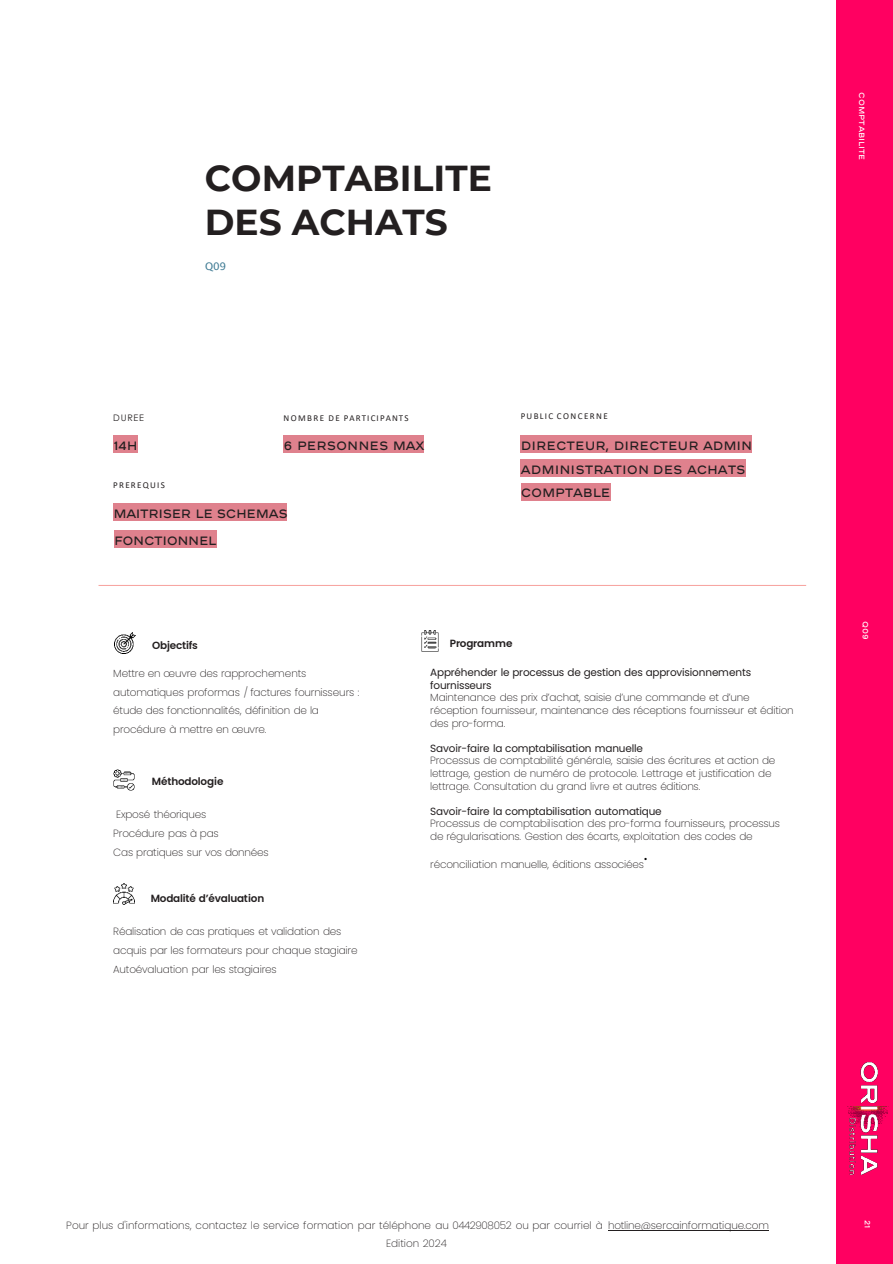
<style>
.page{position:relative;width:893px;height:1264px;background:#fff}
.page>*{position:absolute;margin:0;border:0;box-sizing:border-box;transform-origin:0 0}
.t1{font:700 36px "Montserrat";color:#231f20}
.t2{font:18px "Poppins";color:#000}
.t3{font:12px "AB Chanel Corpo";letter-spacing:-.01em;color:#231f20}
.t4{font:12px "AB Chanel Corpo";letter-spacing:-.03em;color:#231f20}
.t5{font:200 10.5px/12.6px "Poppins";letter-spacing:-.02em;color:#231f20}
.t6{font:10.5px/12.6px "Poppins";letter-spacing:-.02em;color:#231f20}
.t7{font:600 10.5px "Poppins";letter-spacing:-.015em;color:#231f20}
.t8{font:200 10.5px "Poppins";color:#231f20}
.t9{font:10.5px "Lucida Sans Unicode";color:#3e7a93}
.t10{font:9px "Calibri";letter-spacing:.14em;color:#231f20}
.t11{font:9px "Century Gothic";letter-spacing:.08em;color:#231f20}
.t12{font:7.5px "AB Chanel Corpo";color:#fff}
</style>
<div class="page">
<hr style="left:608px;top:1229px;width:160px;height:1px;background:#231f20">
<div style="left:836px;top:0;width:56px;height:1263px;background:#ff0061"></div>
<hr style="left:98px;top:585px;width:708px;height:1px;background:#f7a19c">
<div style="left:113px;top:503px;width:174px;height:17px;background:#df818d"></div>
<div style="left:283px;top:435px;width:110px;height:17px;background:#df818d"></div>
<div style="left:393px;top:435px;width:31px;height:17px;background:#df818d"></div>
<div style="left:113px;top:435px;width:14px;height:17px;background:#df818d"></div>
<div style="left:127px;top:435px;width:10px;height:17px;background:#df818d"></div>
<div style="left:520px;top:435px;width:183px;height:17px;background:#df818d"></div>
<div style="left:703px;top:435px;width:49px;height:17px;background:#df818d"></div>
<div style="left:520px;top:459px;width:167px;height:17px;background:#df818d"></div>
<div style="left:687px;top:459px;width:58px;height:17px;background:#df818d"></div>
<div style="left:520px;top:483px;width:90px;height:17px;background:#df818d"></div>
<img style="left:847px;top:1062px;width:42px;height:113px">
<img style="left:113px;top:769px;width:21px;height:21px">
<img style="left:113px;top:883px;width:21px;height:21px">
<img style="left:114px;top:632px;width:21px;height:21px">
<img style="left:421px;top:630px;width:18px;height:21px">
<div style="left:114px;top:530px;width:102px;height:17px;background:#df818d"></div>
<p class="t1" style="left:205px;top:152px;width:288px">COMPTABILITE</p>
<p class="t1" style="left:205px;top:196px;width:244px">DES ACHATS</p>
<p class="t9" style="left:205px;top:257px;width:23px">Q09</p>
<p class="t11" style="left:113px;top:411px;width:32px">DUREE</p>
<p class="t3" style="left:113px;top:438px;width:26px">14h</p>
<p class="t10" style="left:113px;top:478px;width:53px">PREREQUIS</p>
<p class="t10" style="left:283px;top:411px;width:126px">NOMBRE DE PARTICIPANTS</p>
<p class="t3" style="left:283px;top:438px;width:142px">6 PERSONNES MAX</p>
<p class="t4" style="left:113px;top:506px;width:176px">MAITRISER LE SCHEMAS</p>
<p class="t4" style="left:114px;top:533px;width:104px">FONCTIONNEL</p>
<p class="t10" style="left:520px;top:410px;width:89px">PUBLIC CONCERNE</p>
<p class="t3" style="left:520px;top:438px;width:233px">DIRECTEUR, DIRECTEUR ADMIN</p>
<p class="t3" style="left:520px;top:462px;width:226px">ADMINISTRATION DES ACHATS</p>
<p class="t3" style="left:520px;top:486px;width:91px">COMPTABLE</p>
<p class="t7" style="left:152px;top:639px;width:47px">Objectifs</p>
<p class="t7" style="left:450px;top:637px;width:64px">Programme</p>
<p class="t5" style="left:113px;top:663px;width:248px;line-height:18.9px">Mettre en œuvre des rapprochements automatiques proformas / factures fournisseurs : étude des fonctionnalités, définition de la procédure à mettre en œuvre.</p>
<p class="t7" style="left:152px;top:774px;width:73px">Méthodologie</p>
<p class="t5" style="left:116px;top:808px;width:91px">Exposé théoriques</p>
<p class="t5" style="left:113px;top:827px;width:107px">Procédure pas à pas</p>
<p class="t5" style="left:113px;top:846px;width:157px">Cas pratiques sur vos données</p>
<p class="t7" style="left:151px;top:891px;width:115px">Modalité d’évaluation</p>
<p class="t5" style="left:113px;top:921px;width:246px;line-height:18.9px">Réalisation de cas pratiques et validation des acquis par les formateurs pour chaque stagiaire</p>
<p class="t5" style="left:113px;top:962px;width:165px">Autoévaluation par les stagiaires</p>
<p class="t6" style="left:430px;top:666px;width:322px">Appréhender le processus de gestion des approvisionnements fournisseurs</p>
<p class="t5" style="left:430px;top:691px;width:365px">Maintenance des prix d’achat, saisie d’une commande et d’une réception fournisseur, maintenance des réceptions fournisseur et édition des pro-forma.</p>
<p class="t6" style="left:430px;top:741px;width:214px">Savoir-faire la comptabilisation manuelle</p>
<p class="t5" style="left:430px;top:754px;width:346px">Processus de comptabilité générale, saisie des écritures et action de lettrage, gestion de numéro de protocole. Lettrage et justification de lettrage. Consultation du grand livre et autres éditions.</p>
<p class="t6" style="left:430px;top:804px;width:233px">Savoir-faire la comptabilisation automatique</p>
<p class="t5" style="left:430px;top:817px;width:351px">Processus de comptabilisation des pro-forma fournisseurs, processus de régularisations. Gestion des écarts, exploitation des codes de</p>
<p class="t5" style="left:430px;top:857px;width:215px">réconciliation manuelle, éditions associées</p>
<p class="t2" style="left:643px;top:842px;width:5px">.</p>
<p class="t12" style="left:866px;top:92px;width:69px;rotate:90deg">COMPTABILITE</p>
<p class="t12" style="left:869px;top:621px;width:20px;rotate:90deg">Q09</p>
<p class="t5" style="left:66px;top:1218px;width:704px">Pour plus d'informations, contactez le service formation par téléphone au 0442908052 ou par courriel à hotline@sercainformatique.com</p>
<p class="t12" style="left:871px;top:1219px;width:10px;rotate:90deg">21</p>
<p class="t8" style="left:386px;top:1236px;width:62px">Edition 2024</p>
</div>
